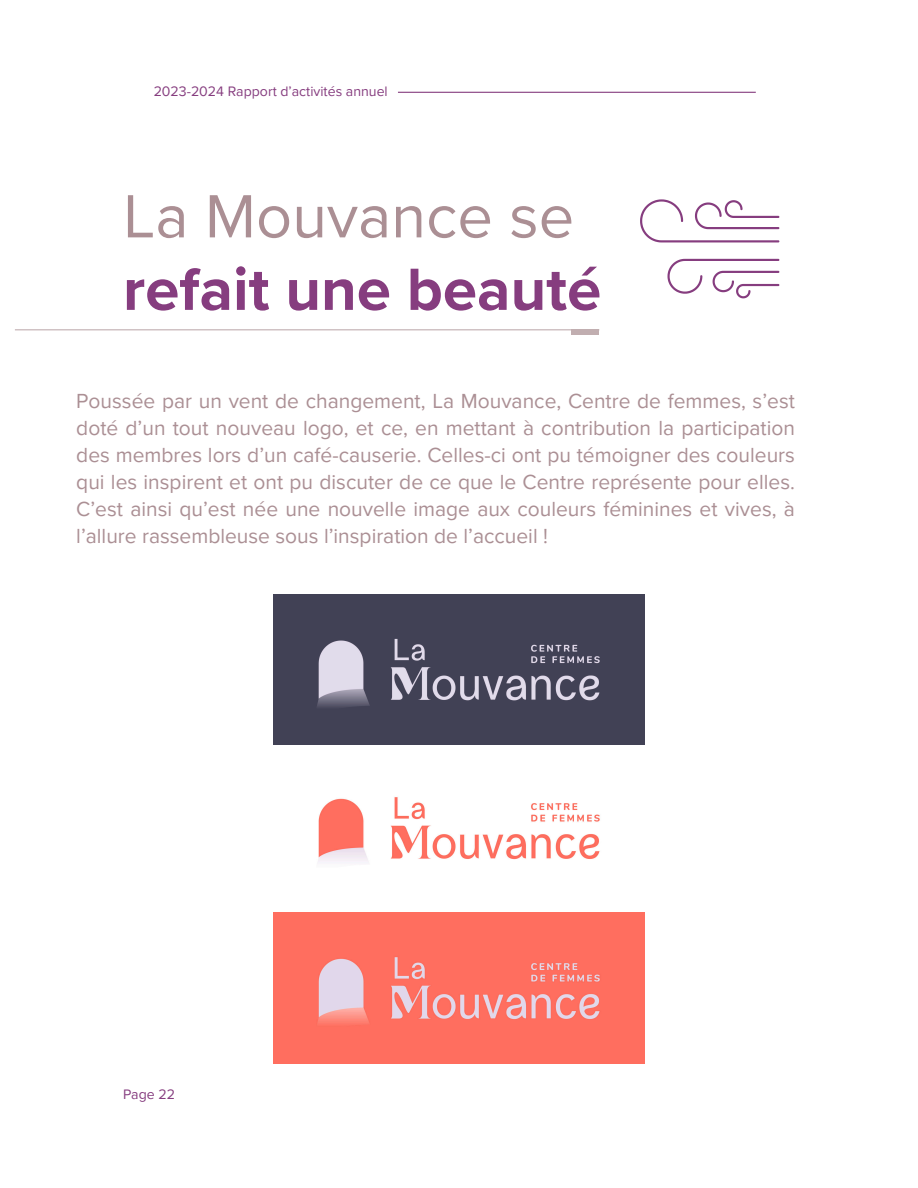
<style>
.page{position:relative;width:918px;height:1188px;background:#fff}
.page>*{position:absolute;margin:0;border:0;box-sizing:border-box;transform-origin:0 0}
.t1{font:63.3px "Proxima Nova";color:#ab8f94}
.t2{font:700 61.8px "Proxima Nova";color:#863d7f}
.t3{font:21px/27px "Proxima Nova";color:#ab8f94;text-align:justify}
.t4{font:14.1px "Proxima Nova";color:#863d7f}
</style>
<div class="page">
<hr style="left:398px;top:92px;width:358px;height:1px;background:#863d7f">
<hr style="left:15px;top:329px;width:584px;height:1px;background:#c1aeb0">
<div style="left:572px;top:329px;width:27px;height:6px;background:#c1aeb0"></div>
<svg style="left:640px;top:199px;width:139px;height:99px"></svg>
<img style="left:273px;top:912px;width:371px;height:151px">
<img style="left:318px;top:797px;width:282px;height:65px">
<img style="left:273px;top:594px;width:371px;height:151px">
<p class="t4" style="left:154px;top:83px;width:236px">2023-2024 Rapport d’activités annuel</p>
<h1 class="t1" style="left:123px;top:179px;width:453px">La Mouvance se</h1>
<h2 class="t2" style="left:123px;top:253px;width:480px">refait une beauté</h2>
<p class="t3" style="left:76px;top:387px;width:720px">Poussée par un vent de changement, La Mouvance, Centre de femmes, s’est doté d’un tout nouveau logo, et ce, en mettant à contribution la participation des membres lors d’un café-causerie. Celles-ci ont pu témoigner des couleurs qui les inspirent et ont pu discuter de ce que le Centre représente pour elles.<br>C’est ainsi qu’est née une nouvelle image aux couleurs féminines et vives, à l’allure rassembleuse sous l’inspiration de l’accueil !</p>
<p class="t4" style="left:123px;top:1086px;width:53px">Page 22</p>
</div>
